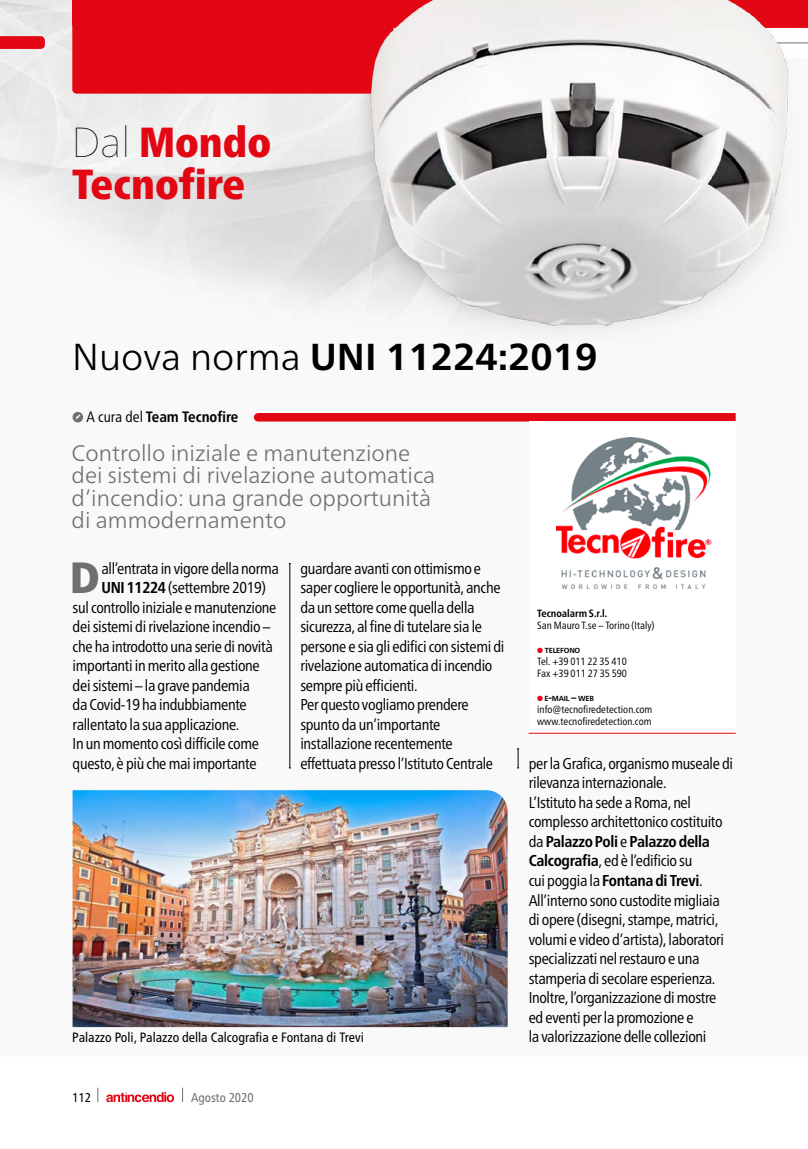
<style>
.page{position:relative;width:808px;height:1149px;background:#fff}
.page>*{position:absolute;margin:0;border:0;box-sizing:border-box;transform-origin:0 0}
.t1{font:900 condensed 43.65px "Frutiger Neue LT Pro";color:#706f6f}
.t2{font:900 condensed 42px/42px "Frutiger Neue LT Pro";color:#e30613}
.t3{font:700 37.5px "Frutiger Neue LT Pro";color:#000}
.t4{font:300 22.5px/22.5px "Frutiger Neue LT Pro";color:#706f6f}
.t5{font:condensed 15.75px/19.5px "Frutiger Neue LT Pro";letter-spacing:-.02em;color:#000}
.t6{font:700 condensed 15px "Frutiger Neue LT Pro";color:#000}
.t7{font:condensed 13.5px "Frutiger Neue LT Pro";color:#000}
.t8{font:condensed 12.75px "Frutiger Neue LT Pro";color:#706f6f}
.t9{font:condensed 12.75px "Frutiger Neue LT Pro";color:#000}
.t10{font:condensed 10.5px/12px "Frutiger Neue LT Pro";color:#000}
.t11{font:700 condensed 10.5px "Frutiger Neue LT Pro";color:#000}
.t12{font:700 7.35px "Frutiger Neue LT Pro";letter-spacing:-.03em;color:#000}
.s1{font-weight:200;font-stretch:normal;color:#000}
.s2{font-weight:300}
.s3{font-weight:400}
.s4{font-weight:700}
.s5{color:#e30613}
.s6{font-size:10.5px}
</style>
<div class="page">
<svg style="left:0;top:36px;width:45px;height:13px"></svg>
<svg style="left:73px;top:412px;width:10px;height:10px"></svg>
<div style="left:254px;top:413px;width:482px;height:8px;background:#e30613"></div>
<div style="left:72px;top:0;width:266px;height:94px;background:#e30613"></div>
<hr style="left:290px;top:563px;width:1px;height:204px;background:#000">
<svg style="left:517px;top:748px;width:2px;height:20px"></svg>
<img style="left:338px;top:0;width:470px;height:341px">
<img style="left:73px;top:790px;width:435px;height:236px">
<svg style="left:98px;top:1087px;width:1px;height:14px"></svg>
<svg style="left:182px;top:1087px;width:1px;height:14px"></svg>
<svg style="left:106px;top:1092px;width:68px;height:9px"></svg>
<img style="left:557px;top:437px;width:155px;height:151px">
<hr style="left:529px;top:732px;width:207px;height:1px;background:#e30613">
<h2 class="t2" style="left:72px;top:121px;width:201px"><span class="s1">Dal</span> Mondo<br>Tecnofire</h2>
<h3 class="t3" style="left:72px;top:335px;width:527px"><span class="s2">Nuova norma</span> UNI 11224:2019</h3>
<p class="t6" style="left:86px;top:408px;width:154px"><span class="s3">A cura del</span> Team Tecnofire</p>
<h3 class="t4" style="left:72px;top:441px;width:365px">Controllo iniziale e manutenzione dei sistemi di rivelazione automatica d’incendio: una grande opportunità di ammodernamento</h3>
<h1 class="t1" style="left:70px;top:551px;width:31px">D</h1>
<p class="t5" style="left:101px;top:558px;width:179px">all’entrata in vigore della norma</p>
<p class="t5" style="left:101px;top:577px;width:166px"><span class="s4">UNI 11224</span> (settembre 2019)</p>
<p class="t5" style="left:73px;top:597px;width:205px">sul controllo iniziale e manutenzione</p>
<p class="t5" style="left:73px;top:616px;width:199px">dei sistemi di rivelazione incendio –</p>
<p class="t5" style="left:73px;top:636px;width:202px">che ha introdotto una serie di novità</p>
<p class="t5" style="left:73px;top:655px;width:189px">importanti in merito alla gestione</p>
<p class="t5" style="left:73px;top:675px;width:179px">dei sistemi – la grave pandemia</p>
<p class="t5" style="left:73px;top:694px;width:176px">da Covid-19 ha indubbiamente</p>
<p class="t5" style="left:73px;top:714px;width:168px">rallentato la sua applicazione.</p>
<p class="t5" style="left:73px;top:733px;width:188px">In un momento così difficile come</p>
<p class="t5" style="left:73px;top:753px;width:185px">questo, è più che mai importante</p>
<p class="t5" style="left:300px;top:558px;width:206px">guardare avanti con ottimismo e saper cogliere le opportunità, anche da un settore come quella della sicurezza, al fine di tutelare sia le persone e sia gli edifici con sistemi di rivelazione automatica di incendio sempre più efficienti.<br>Per questo vogliamo prendere spunto da un’importante installazione recentemente effettuata presso l’Istituto Centrale</p>
<p class="t7" style="left:72px;top:1028px;width:293px">Palazzo Poli, Palazzo della Calcografia e Fontana di Trevi</p>
<p class="t9" style="left:72px;top:1089px;width:20px">112</p>
<p class="t8" style="left:191px;top:1089px;width:64px">Agosto 2020</p>
<p class="t11" style="left:537px;top:607px;width:72px">Tecnoalarm S.r.l.</p>
<p class="t10" style="left:537px;top:619px;width:119px">San Mauro T.se – Torino (Italy)</p>
<p class="t12" style="left:537px;top:645px;width:45px"><span class="s5">●</span> TELEFONO</p>
<p class="t10" style="left:537px;top:655px;width:91px">Tel. +39 011 22 35 410<br>Fax +39 011 27 35 590</p>
<p class="t12" style="left:537px;top:693px;width:58px"><span class="s5">●</span> E<span class="s6">-</span>MAIL <span class="s6">–</span> WEB</p>
<p class="t10" style="left:537px;top:703px;width:117px">info@tecnofiredetection.com www.tecnofiredetection.com</p>
<p class="t5" style="left:529px;top:753px;width:206px">per la Grafica, organismo museale di rilevanza internazionale.<br>L’Istituto ha sede a Roma, nel complesso architettonico costituito da <span class="s4">Palazzo Poli</span> e <span class="s4">Palazzo della Calcografia</span>, ed è l’edificio su<br>cui poggia la <span class="s4">Fontana di Trevi</span>.<br>All’interno sono custodite migliaia di opere (disegni, stampe, matrici, volumi e video d’artista), laboratori specializzati nel restauro e una stamperia di secolare esperienza.<br>Inoltre, l’organizzazione di mostre ed eventi per la promozione e<br>la valorizzazione delle collezioni</p>
</div>
